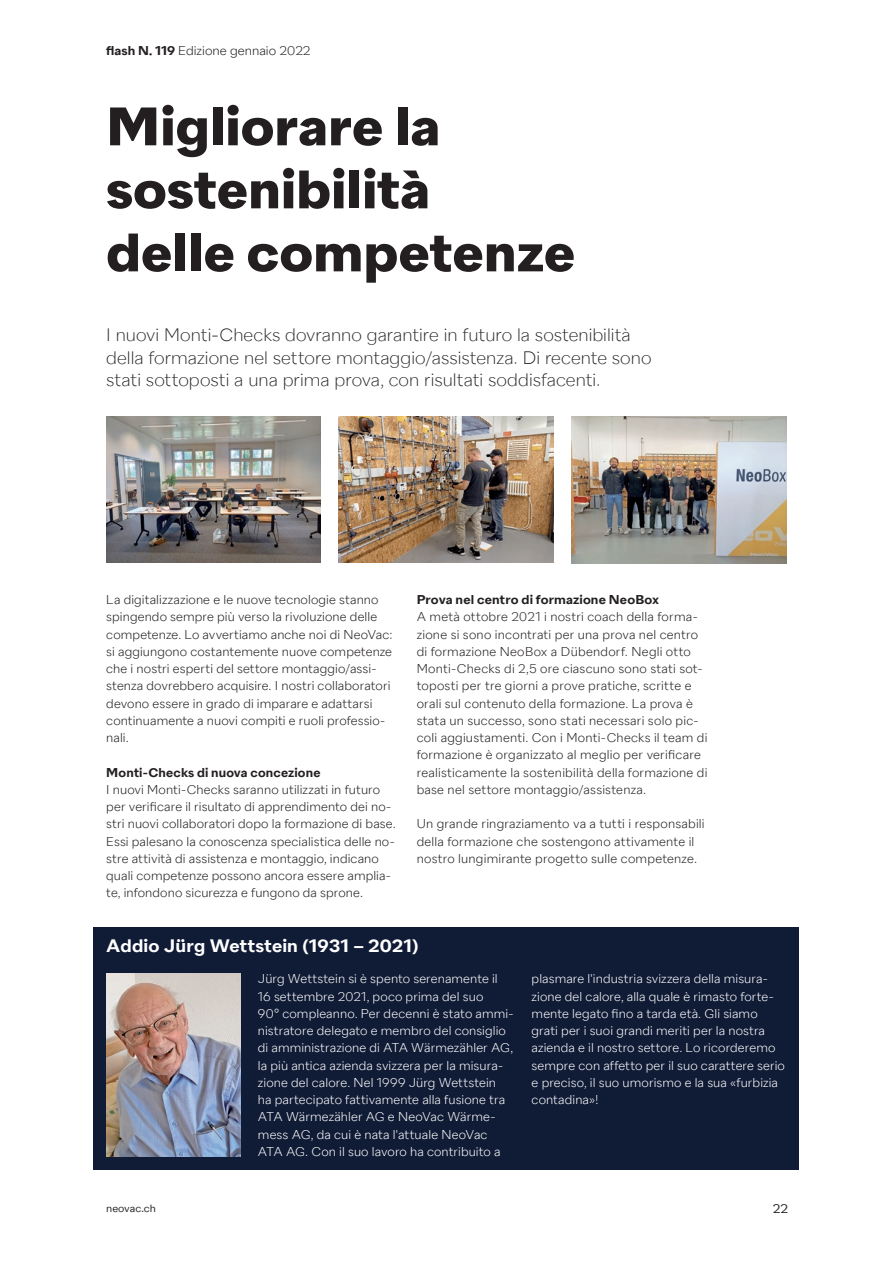
<style>
.page{position:relative;width:893px;height:1263px;background:#fff}
.page>*{position:absolute;margin:0;border:0;box-sizing:border-box;transform-origin:0 0}
.t1{font:700 54px/63px "Neo Vac Sans";letter-spacing:.005em;color:#231f20}
.t2{font:200 18px/22.5px "Neo Vac Sans";color:#231f20}
.t3{font:600 18px "Neo Vac Sans";letter-spacing:.01em;color:#fff}
.t4{font:300 12.75px/17.2px "Neo Vac Sans";letter-spacing:.01em;color:#231f20}
.t5{font:300 12.75px/17.2px "Neo Vac Sans";letter-spacing:.005em;color:#fff}
.t6{font:600 12.75px "Neo Vac Sans";letter-spacing:.01em;color:#231f20}
.t7{font:12.75px "Neo Vac Sans";color:#231f20}
.t8{font:10.5px "Neo Vac Sans";color:#231f20}
.s1{font-weight:600}
</style>
<div class="page">
<div style="left:94px;top:927px;width:705px;height:242px;background:#101b36"></div>
<img style="left:106px;top:417px;width:215px;height:146px">
<img style="left:339px;top:417px;width:215px;height:146px">
<img style="left:572px;top:417px;width:214px;height:146px">
<img style="left:106px;top:974px;width:134px;height:183px">
<p class="t4" style="left:106px;top:42px;width:206px"><span class="s1">flash N. 119</span> Edizione gennaio 2022</p>
<h1 class="t1" style="left:106px;top:97px;width:470px">Migliorare la sostenibilità<br>delle competenze</h1>
<h2 class="t2" style="left:106px;top:324px;width:547px">I nuovi Monti-Checks dovranno garantire in futuro la sostenibilità della formazione nel settore montaggio/assistenza. Di recente sono stati sottoposti a una prima prova, con risultati soddisfacenti.</h2>
<p class="t4" style="left:106px;top:591px;width:288px">La digitalizzazione e le nuove tecnologie stanno spingendo sempre più verso la rivoluzione delle competenze. Lo avvertiamo anche noi di NeoVac: si aggiungono costantemente nuove competenze che i nostri esperti del settore montaggio/assi&shy;stenza dovrebbero acquisire. I nostri collaboratori devono essere in grado di imparare e adattarsi continuamente a nuovi compiti e ruoli professio&shy;nali.</p>
<p class="t6" style="left:106px;top:764px;width:216px">Monti-Checks di nuova concezione</p>
<p class="t4" style="left:106px;top:781px;width:291px">I nuovi Monti- Checks saranno utilizzati in futuro per verificare il risultato di apprendimento dei no&shy;stri nuovi collaboratori dopo la formazione di base.<br>Essi palesano la conoscenza specialistica delle no&shy;stre attività di assistenza e montaggio, indicano quali competenze possono ancora essere amplia&shy;te, infondono sicurezza e fungono da sprone.</p>
<p class="t6" style="left:417px;top:592px;width:244px">Prova nel centro di formazione NeoBox</p>
<p class="t4" style="left:417px;top:608px;width:292px">A metà ottobre 2021 i nostri coach della forma&shy;zione si sono incontrati per una prova nel centro di formazione NeoBox a Dübendorf. Negli otto Monti-Checks di 2,5 ore ciascuno sono stati sot&shy;toposti per tre giorni a prove pratiche, scritte e orali sul contenuto della formazione. La prova è stata un successo, sono stati necessari solo pic&shy;coli aggiustamenti. Con i Monti-Checks il team di formazione è organizzato al meglio per verificare realisticamente la sostenibilità della formazione di base nel settore montaggio/assistenza.</p>
<p class="t4" style="left:417px;top:815px;width:289px">Un grande ringraziamento va a tutti i responsabili della formazione che sostengono attivamente il nostro lungimirante progetto sulle competenze.</p>
<h2 class="t3" style="left:106px;top:935px;width:314px">Addio Jürg Wettstein (1931 – 2021)</h2>
<p class="t5" style="left:258px;top:970px;width:257px">Jürg Wettstein si è spento serenamente il 16 settembre 2021, poco prima del suo<br>90° compleanno. Per decenni è stato ammi&shy;nistratore delegato e membro del consiglio di amministrazione di ATA Wärmezähler AG, la più antica azienda svizzera per la misura&shy;zione del calore. Nel 1999 Jürg Wettstein<br>ha partecipato fattivamente alla fusione tra ATA Wärmezähler AG e NeoVac Wärme&shy;mess AG, da cui è nata l'attuale NeoVac ATA AG. Con il suo lavoro ha contribuito a</p>
<p class="t5" style="left:532px;top:970px;width:255px">plasmare l'industria svizzera della misura&shy;zione del calore, alla quale è rimasto forte&shy;mente legato fino a tarda età. Gli siamo grati per i suoi grandi meriti per la nostra azienda e il nostro settore. Lo ricorderemo sempre con affetto per il suo carattere serio e preciso, il suo umorismo e la sua «furbizia contadina»!</p>
<p class="t8" style="left:106px;top:1202px;width:51px">neovac.ch</p>
<p class="t7" style="left:773px;top:1201px;width:17px">22</p>
</div>
